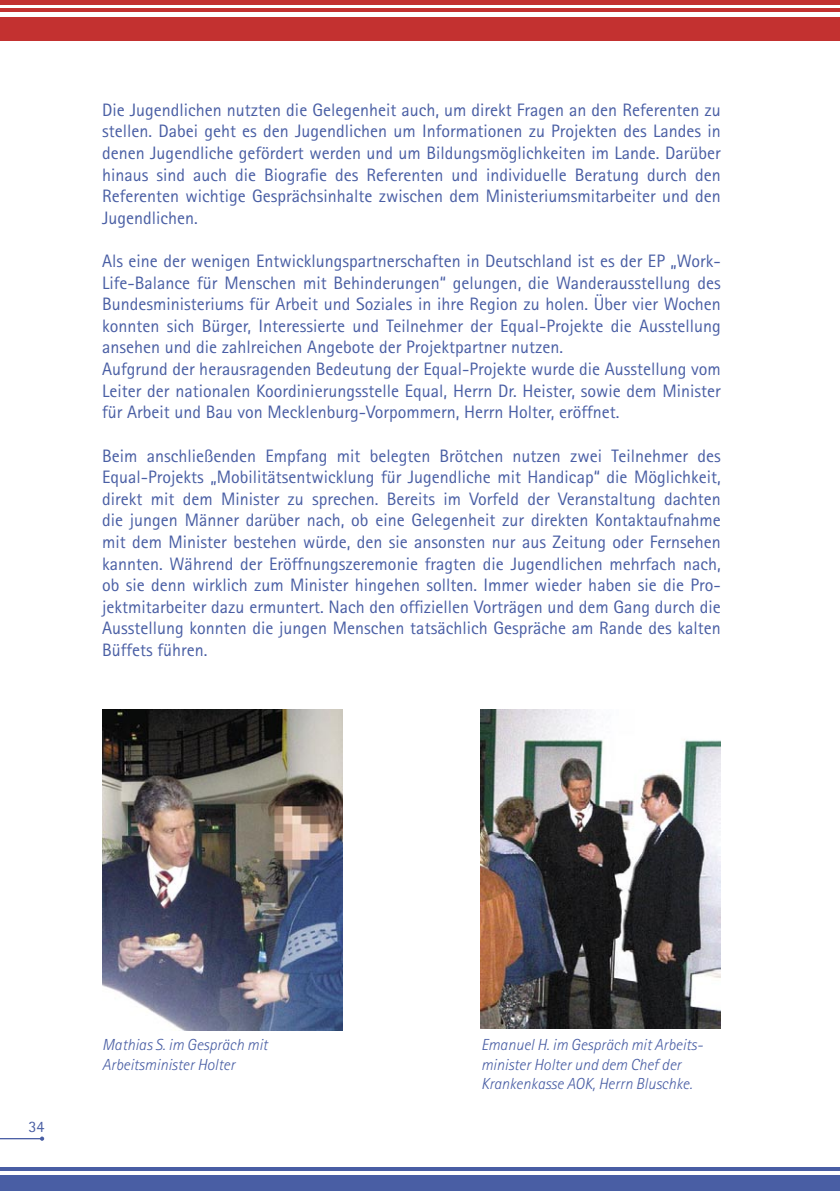
<style>
.page{position:relative;width:840px;height:1191px;background:#fff}
.page>*{position:absolute;margin:0;border:0;box-sizing:border-box;transform-origin:0 0}
.t1{font:18px/21.6px "Rotis Sans Serif";color:#495ea4;text-align:justify}
.t2{font:italic 300 16px/19.2px "Rotis Sans Serif";color:#495ea4}
.t3{font:16px "Rotis Sans Serif";color:#495ea4}
</style>
<div class="page">
<div style="left:0;top:0;width:839px;height:5px;background:#c33130"></div>
<hr style="left:0;top:8px;width:839px;height:4px;background:#c33130">
<div style="left:0;top:17px;width:839px;height:24px;background:#c33130"></div>
<hr style="left:0;top:1138px;width:42px;height:1px;background:#495ea4">
<svg style="left:40px;top:1136px;width:4px;height:4px"></svg>
<hr style="left:0;top:1167px;width:839px;height:4px;background:#495ea4">
<div style="left:0;top:1175px;width:839px;height:16px;background:#495ea4"></div>
<svg style="left:839px;top:0;width:1px;height:41px"></svg>
<svg style="left:839px;top:1167px;width:1px;height:24px"></svg>
<img style="left:102px;top:710px;width:240px;height:320px">
<img style="left:480px;top:710px;width:240px;height:319px">
<p class="t1" style="left:102px;top:99px;width:620px">Die Jugendlichen nutzten die Gelegenheit auch, um direkt Fragen an den Referenten zu stellen. Dabei geht es den Jugendlichen um Informationen zu Projekten des Landes in denen Jugendliche gefördert werden und um Bildungsmöglichkeiten im Lande. Darüber hinaus sind auch die Biografie des Referenten und individuelle Beratung durch den Referenten wichtige Gesprächsinhalte zwischen dem Ministeriumsmitarbeiter und den Jugendlichen.</p>
<p class="t1" style="left:102px;top:250px;width:619px;text-align:left">Als eine der wenigen Entwicklungspartnerschaften in Deutschland ist es der EP „Work-Life-Balance für Menschen mit Behinderungen“ gelungen, die Wanderausstellung des Bundesministeriums für Arbeit und Soziales in ihre Region zu holen. Über vier Wochen konnten sich Bürger, Interessierte und Teilnehmer der Equal-Projekte die Ausstellung ansehen und die zahlreichen Angebote der Projektpartner nutzen.<br>Aufgrund der herausragenden Bedeutung der Equal-Projekte wurde die Ausstellung vom Leiter der nationalen Koordinierungsstelle Equal, Herrn Dr. Heister, sowie dem Minister für Arbeit und Bau von Mecklenburg-Vorpommern, Herrn Holter, eröffnet.</p>
<p class="t1" style="left:102px;top:444px;width:620px">Beim anschließenden Empfang mit belegten Brötchen nutzen zwei Teilnehmer des Equal-Projekts „Mobilitätsentwicklung für Jugendliche mit Handicap“ die Möglichkeit, direkt mit dem Minister zu sprechen. Bereits im Vorfeld der Veranstaltung dachten die jungen Männer darüber nach, ob eine Gelegenheit zur direkten Kontaktaufnahme mit dem Minister bestehen würde, den sie ansonsten nur aus Zeitung oder Fernsehen kannten. Während der Eröffnungszeremonie fragten die Jugendlichen mehrfach nach, ob sie denn wirklich zum Minister hingehen sollten. Immer wieder haben sie die Pro&shy;jektmitarbeiter dazu ermuntert. Nach den offiziellen Vorträgen und dem Gang durch die Ausstellung konnten die jungen Menschen tatsächlich Gespräche am Rande des kalten Büffets führen.</p>
<p class="t3" style="left:28px;top:1116px;width:17px">34</p>
<p class="t2" style="left:102px;top:1035px;width:167px">Mathias S. im Gespräch mit<br>Arbeitsminister Holter</p>
<p class="t2" style="left:480px;top:1035px;width:220px">Emanuel H. im Gespräch mit Arbeits&shy;minister Holter und dem Chef der<br>Krankenkasse AOK, Herrn Bluschke.</p>
</div>
